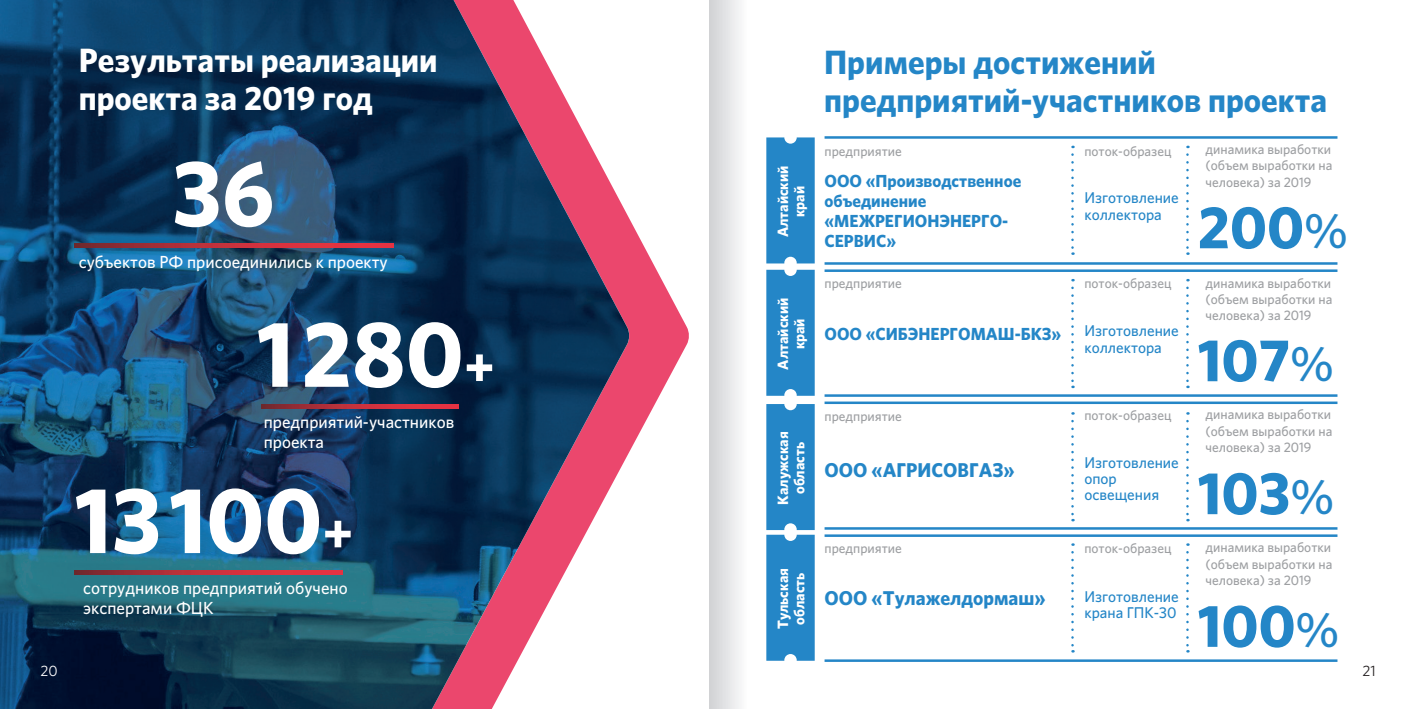
<style>
.page{position:relative;width:1418px;height:709px;background:#fff}
.page>*{position:absolute;margin:0;border:0;box-sizing:border-box;transform-origin:0 0}
.t1{font:700 93.75px "Whitney";color:#fff}
.t2{font:700 60px "Whitney";color:#2486c7}
.t3{font:700 33.75px/37.5px "Whitney";color:#2486c7}
.t4{font:700 33.75px/37.5px "Whitney";color:#fff}
.t5{font:700 20px "Whitney";color:#2486c7}
.t6{font:500 17.5px/20px "Whitney";color:#fff}
.t7{font:700 17.5px/20px "Whitney";color:#2486c7}
.t8{font:500 15.62px/16.2px "Whitney";color:#2486c7}
.t9{font:700 15px/16.2px "Whitney";color:#fff;text-align:center}
.t10{font:15px "Whitney";color:#fff}
.t11{font:15px "Whitney";color:#231f20}
.t12{font:500 13.75px/16.2px "Whitney";color:#9d9fa2;text-align:justify}
.s1{font-size:56.25px}
.s2{font-weight:500;font-size:50px}
</style>
<div class="page">
<svg style="left:630px;top:220px;width:59px;height:231px;fill:#eb476d"></svg>
<img style="left:0;top:0;width:630px;height:709px">
<svg style="left:74px;top:243px;width:319px;height:5px;background:#bd2f3a"></svg>
<svg style="left:262px;top:404px;width:196px;height:4px"></svg>
<svg style="left:74px;top:570px;width:268px;height:4px"></svg>
<div style="left:766px;top:137px;width:48px;height:126px;background:#2486c7"></div>
<div style="left:766px;top:270px;width:48px;height:126px;background:#2486c7"></div>
<svg style="left:766px;top:404px;width:48px;height:256px;background:#308dca"></svg>
<svg style="left:1071px;top:154px;width:2px;height:101px"></svg>
<svg style="left:1071px;top:288px;width:2px;height:100px"></svg>
<svg style="left:1071px;top:421px;width:2px;height:100px"></svg>
<svg style="left:1071px;top:552px;width:2px;height:100px"></svg>
<svg style="left:1186px;top:154px;width:2px;height:101px"></svg>
<svg style="left:1186px;top:288px;width:2px;height:100px"></svg>
<svg style="left:1186px;top:421px;width:2px;height:100px"></svg>
<svg style="left:1186px;top:552px;width:2px;height:100px"></svg>
<hr style="left:824px;top:136px;width:513px;height:3px;background:#2486c7">
<hr style="left:824px;top:659px;width:513px;height:3px;background:#2486c7">
<hr style="left:824px;top:262px;width:513px;height:3px;background:#2486c7">
<hr style="left:824px;top:394px;width:513px;height:3px;background:#2486c7">
<hr style="left:824px;top:527px;width:513px;height:2px;background:#2486c7">
<hr style="left:824px;top:269px;width:513px;height:3px;background:#2486c7">
<hr style="left:824px;top:401px;width:513px;height:3px;background:#2486c7">
<hr style="left:824px;top:534px;width:513px;height:3px;background:#2486c7">
<div style="left:709px;top:1px;width:38px;height:707px;background:linear-gradient(to right,#d0d1d4,#fbfbfc)"></div>
<h3 class="t4" style="left:79px;top:41px;width:360px">Результаты реализации проекта за 2019 год</h3>
<h1 class="t1" style="left:172px;top:130px;width:104px">36</h1>
<p class="t6" style="left:79px;top:251px;width:310px">субъектов РФ присоединились к проекту</p>
<h1 class="t1" style="left:257px;top:291px;width:240px">1280<span class="s1">+</span></h1>
<p class="t6" style="left:264px;top:412px;width:192px">предприятий-участников проекта</p>
<h1 class="t1" style="left:74px;top:457px;width:281px">13100<span class="s1">+</span></h1>
<p class="t6" style="left:83px;top:577px;width:266px">сотрудников предприятий обучено экспертами ФЦК</p>
<p class="t10" style="left:40px;top:660px;width:19px">20</p>
<h3 class="t3" style="left:824px;top:43px;width:504px">Примеры достижений предприятий-участников проекта</h3>
<p class="t12" style="left:824px;top:142px;width:79px">предприятие</p>
<p class="t12" style="left:1084px;top:142px;width:89px">поток-образец</p>
<p class="t9" style="left:774px;top:237px;width:73px;rotate:-90deg">Алтайский край</p>
<p class="t7" style="left:824px;top:171px;width:198px">ООО «Производственное объединение «МЕЖРЕГИОНЭНЕРГО-<br>СЕРВИС»</p>
<p class="t9" style="left:774px;top:370px;width:73px;rotate:-90deg">Алтайский край</p>
<p class="t9" style="left:774px;top:504px;width:75px;rotate:-90deg">Калужская область</p>
<p class="t9" style="left:774px;top:629px;width:63px;rotate:-90deg">Тульская область</p>
<p class="t12" style="left:824px;top:275px;width:79px">предприятие</p>
<p class="t7" style="left:824px;top:323px;width:238px">ООО «СИБЭНЕРГОМАШ-БКЗ»</p>
<p class="t12" style="left:824px;top:407px;width:79px">предприятие</p>
<h3 class="t5" style="left:824px;top:456px;width:192px">ООО «АГРИСОВГАЗ»</h3>
<p class="t12" style="left:824px;top:539px;width:79px">предприятие</p>
<h3 class="t5" style="left:824px;top:584px;width:222px">ООО «Тулажелдормаш»</h3>
<p class="t8" style="left:1084px;top:189px;width:96px">Изготовление коллектора</p>
<p class="t12" style="left:1084px;top:275px;width:89px">поток-образец</p>
<p class="t8" style="left:1084px;top:322px;width:96px">Изготовление коллектора</p>
<p class="t12" style="left:1084px;top:407px;width:89px">поток-образец</p>
<p class="t8" style="left:1084px;top:454px;width:96px">Изготовление опор освещения</p>
<p class="t12" style="left:1084px;top:540px;width:89px">поток-образец</p>
<p class="t8" style="left:1084px;top:588px;width:96px">Изготовление крана ГПК-30</p>
<p class="t12" style="left:1205px;top:141px;width:128px">динамика выработки (объем выработки на человека) за 2019</p>
<h2 class="t2" style="left:1197px;top:187px;width:152px">200<span class="s2">%</span></h2>
<p class="t12" style="left:1205px;top:275px;width:128px">динамика выработки (объем выработки на человека) за 2019</p>
<h2 class="t2" style="left:1197px;top:320px;width:138px">107<span class="s2">%</span></h2>
<p class="t12" style="left:1205px;top:406px;width:128px">динамика выработки (объем выработки на человека) за 2019</p>
<h2 class="t2" style="left:1197px;top:453px;width:138px">103<span class="s2">%</span></h2>
<p class="t12" style="left:1205px;top:539px;width:128px">динамика выработки (объем выработки на человека) за 2019</p>
<h2 class="t2" style="left:1197px;top:585px;width:143px">100<span class="s2">%</span></h2>
<p class="t11" style="left:1362px;top:660px;width:15px">21</p>
</div>
